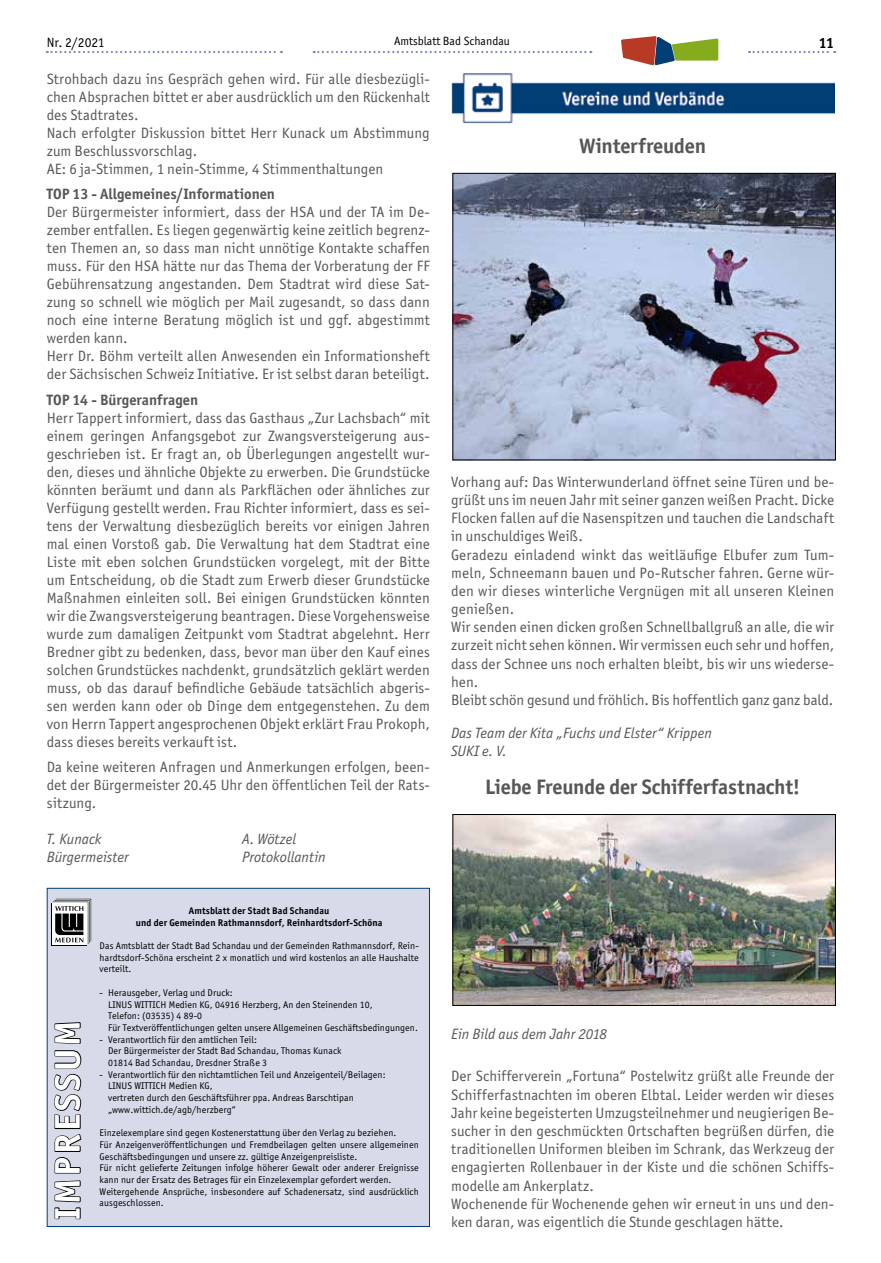
<style>
.page{position:relative;width:881px;height:1263px;background:#fff}
.page>*{position:absolute;margin:0;border:0;box-sizing:border-box;transform-origin:0 0}
.t1{font:700 36px "Officina San ITC";letter-spacing:.08em;color:#fff}
.t2{font:700 21px "Officina San ITC";letter-spacing:-.01em;color:#575756}
.t3{font:15px/18px "Officina San ITC";letter-spacing:.01em;color:#575756}
.t4{font:italic 15px/18.1px "Officina San ITC";color:#575756}
.t5{font:700 15px "Officina San ITC";color:#575756}
.t6{font:700 15px "Officina San ITC";color:#000}
.t7{font:13.5px "Officina San ITC";color:#000}
.t8{font:12px "Officina San ITC";color:#000}
.t9{font:9.75px/11.7px "Officina San ITC";letter-spacing:.01em;color:#000}
.t10{font:700 9.75px/11.7px "Officina San ITC";letter-spacing:.01em;color:#000;text-align:center}
</style>
<div class="page">
<svg style="left:313px;top:51px;width:278px;height:2px"></svg>
<svg style="left:47px;top:51px;width:235px;height:2px"></svg>
<svg style="left:748px;top:51px;width:86px;height:2px"></svg>
<svg style="left:621px;top:36px;width:97px;height:29px"></svg>
<img style="left:451px;top:73px;width:382px;height:51px">
<img style="left:454px;top:175px;width:379px;height:283px">
<div style="left:452px;top:173px;width:383px;height:287px;border:1px solid #000"></div>
<img style="left:454px;top:816px;width:379px;height:188px">
<div style="left:452px;top:814px;width:383px;height:192px;border:1px solid #000"></div>
<div style="left:47px;top:888px;width:382px;height:339px;background:#d7dae9;border:1px solid #003e75"></div>
<svg style="left:46px;top:1180px;width:35px;height:40px"></svg>
<svg style="left:46px;top:1021px;width:36px;height:153px"></svg>
<div style="left:52px;top:903px;width:35px;height:42px;background:#fff"></div>
<svg style="left:53px;top:899px;width:38px;height:45px"></svg>
<p class="t7" style="left:47px;top:34px;width:59px">Nr. 2/2021</p>
<p class="t8" style="left:394px;top:34px;width:117px">Amtsblatt Bad Schandau</p>
<p class="t6" style="left:818px;top:34px;width:17px">11</p>
<p class="t3" style="left:47px;top:70px;width:384px">Strohbach dazu ins Gespräch gehen wird. Für alle diesbezügli&shy;chen Absprachen bittet er aber ausdrücklich um den Rückenhalt des Stadtrates.<br>Nach erfolgter Diskussion bittet Herr Kunack um Abstimmung zum Beschlussvorschlag.<br>AE: 6 ja-Stimmen, 1 nein-Stimme, 4 Stimmenthaltungen</p>
<p class="t5" style="left:47px;top:185px;width:229px">TOP 13 - Allgemeines/Informationen</p>
<p class="t3" style="left:47px;top:203px;width:384px">Der Bürgermeister informiert, dass der HSA und der TA im De&shy;zember entfallen. Es liegen gegenwärtig keine zeitlich begrenz&shy;ten Themen an, so dass man nicht unnötige Kontakte schaffen muss. Für den HSA hätte nur das Thema der Vorberatung der FF Gebührensatzung angestanden. Dem Stadtrat wird diese Sat&shy;zung so schnell wie möglich per Mail zugesandt, so dass dann noch eine interne Beratung möglich ist und ggf. abgestimmt werden kann.<br>Herr Dr. Böhm verteilt allen Anwesenden ein Informationsheft der Sächsischen Schweiz Initiative. Er ist selbst daran beteiligt.</p>
<p class="t5" style="left:47px;top:390px;width:153px">TOP 14 - Bürgeranfragen</p>
<p class="t3" style="left:47px;top:409px;width:384px;text-align:justify">Herr Tappert informiert, dass das Gasthaus „Zur Lachsbach“ mit einem geringen Anfangsgebot zur Zwangsversteigerung aus&shy;geschrieben ist. Er fragt an, ob Überlegungen angestellt wur&shy;den, dieses und ähnliche Objekte zu erwerben. Die Grundstücke könnten beräumt und dann als Parkflächen oder ähnliches zur Verfügung gestellt werden. Frau Richter informiert, dass es sei&shy;tens der Verwaltung diesbezüglich bereits vor einigen Jahren mal einen Vorstoß gab. Die Verwaltung hat dem Stadtrat eine Liste mit eben solchen Grundstücken vorgelegt, mit der Bitte um Entscheidung, ob die Stadt zum Erwerb dieser Grundstücke Maßnahmen einleiten soll. Bei einigen Grundstücken könnten wir die Zwangsversteigerung beantragen. Diese Vorgehensweise wurde zum damaligen Zeitpunkt vom Stadtrat abgelehnt. Herr Bredner gibt zu bedenken, dass, bevor man über den Kauf eines solchen Grundstückes nachdenkt, grundsätzlich geklärt werden muss, ob das darauf befindliche Gebäude tatsächlich abgeris&shy;sen werden kann oder ob Dinge dem entgegenstehen. Zu dem von Herrn Tappert angesprochenen Objekt erklärt Frau Prokoph, dass dieses bereits verkauft ist.</p>
<p class="t3" style="left:47px;top:758px;width:384px;text-align:justify">Da keine weiteren Anfragen und Anmerkungen erfolgen, been&shy;det der Bürgermeister 20.45 Uhr den öffentlichen Teil der Rats&shy;sitzung.</p>
<p class="t4" style="left:47px;top:830px;width:56px">T. Kunack</p>
<p class="t4" style="left:242px;top:830px;width:55px">A. Wötzel</p>
<p class="t4" style="left:47px;top:847px;width:83px">Bürgermeister</p>
<p class="t4" style="left:242px;top:847px;width:85px">Protokollantin</p>
<h1 class="t1" style="left:45px;top:1219px;width:201px;rotate:-90deg">IMPRESSUM</h1>
<p class="t10" style="left:136px;top:905px;width:248px">Amtsblatt der Stadt Bad Schandau<br>und der Gemeinden Rathmannsdorf, Reinhardtsdorf-Schöna</p>
<p class="t9" style="left:99px;top:940px;width:320px;text-align:justify">Das Amtsblatt der Stadt Bad Schandau und der Gemeinden Rathmannsdorf, Rein&shy;hardtsdorf-Schöna erscheint 2 x monatlich und wird kostenlos an alle Haushalte verteilt.</p>
<p class="t9" style="left:108px;top:987px;width:311px;text-indent:-9px">- Herausgeber, Verlag und Druck:<br>LINUS WITTICH Medien KG, 04916 Herzberg, An den Steinenden 10,<br>Telefon: (03535) 4 89-0<br>Für Textveröffentlichungen gelten unsere Allgemeinen Geschäftsbedingungen.</p>
<p class="t9" style="left:108px;top:1033px;width:235px;text-indent:-9px">- Verantwortlich für den amtlichen Teil:<br>Der Bürgermeister der Stadt Bad Schandau, Thomas Kunack<br>01814 Bad Schandau, Dresdner Straße 3</p>
<p class="t9" style="left:108px;top:1068px;width:279px;text-indent:-9px">- Verantwortlich für den nichtamtlichen Teil und Anzeigenteil/Beilagen:<br>LINUS WITTICH Medien KG,<br>vertreten durch den Geschäftsführer ppa. Andreas Barschtipan „www.wittich.de/agb/herzberg“</p>
<p class="t9" style="left:99px;top:1127px;width:320px">Einzelexemplare sind gegen Kostenerstattung über den Verlag zu beziehen.<br>Für Anzeigenveröffentlichungen und Fremdbeilagen gelten unsere allgemeinen Geschäftsbedingungen und unsere zz. gültige Anzeigenpreisliste.<br>Für nicht gelieferte Zeitungen infolge höherer Gewalt oder anderer Ereignisse kann nur der Ersatz des Betrages für ein Einzelexemplar gefordert werden.<br>Weitergehende Ansprüche, insbesondere auf Schadenersatz, sind ausdrücklich ausgeschlossen.</p>
<h2 class="t2" style="left:579px;top:133px;width:128px">Winterfreuden</h2>
<p class="t3" style="left:451px;top:473px;width:384px">Vorhang auf: Das Winterwunderland öffnet seine Türen und be&shy;grüßt uns im neuen Jahr mit seiner ganzen weißen Pracht. Dicke Flocken fallen auf die Nasenspitzen und tauchen die Landschaft in unschuldiges Weiß.<br>Geradezu einladend winkt das weitläufige Elbufer zum Tum&shy;meln, Schneemann bauen und Po-Rutscher fahren. Gerne wür&shy;den wir dieses winterliche Vergnügen mit all unseren Kleinen genießen.<br>Wir senden einen dicken großen Schnellballgruß an alle, die wir zurzeit nicht sehen können. Wir vermissen euch sehr und hoffen, dass der Schnee uns noch erhalten bleibt, bis wir uns wiederse&shy;hen.<br>Bleibt schön gesund und fröhlich. Bis hoffentlich ganz ganz bald.</p>
<p class="t4" style="left:451px;top:724px;width:262px">Das Team der Kita „Fuchs und Elster“ Krippen<br>SUKI e. V.</p>
<h2 class="t2" style="left:485px;top:774px;width:316px">Liebe Freunde der Schifferfastnacht!</h2>
<p class="t4" style="left:451px;top:1025px;width:157px">Ein Bild aus dem Jahr 2018</p>
<p class="t3" style="left:451px;top:1067px;width:384px">Der Schifferverein „Fortuna“ Postelwitz grüßt alle Freunde der Schifferfastnachten im oberen Elbtal. Leider werden wir dieses Jahr keine begeisterten Umzugsteilnehmer und neugierigen Be&shy;sucher in den geschmückten Ortschaften begrüßen dürfen, die traditionellen Uniformen bleiben im Schrank, das Werkzeug der engagierten Rollenbauer in der Kiste und die schönen Schiffs&shy;modelle am Ankerplatz.<br>Wochenende für Wochenende gehen wir erneut in uns und den&shy;ken daran, was eigentlich die Stunde geschlagen hätte.</p>
</div>
